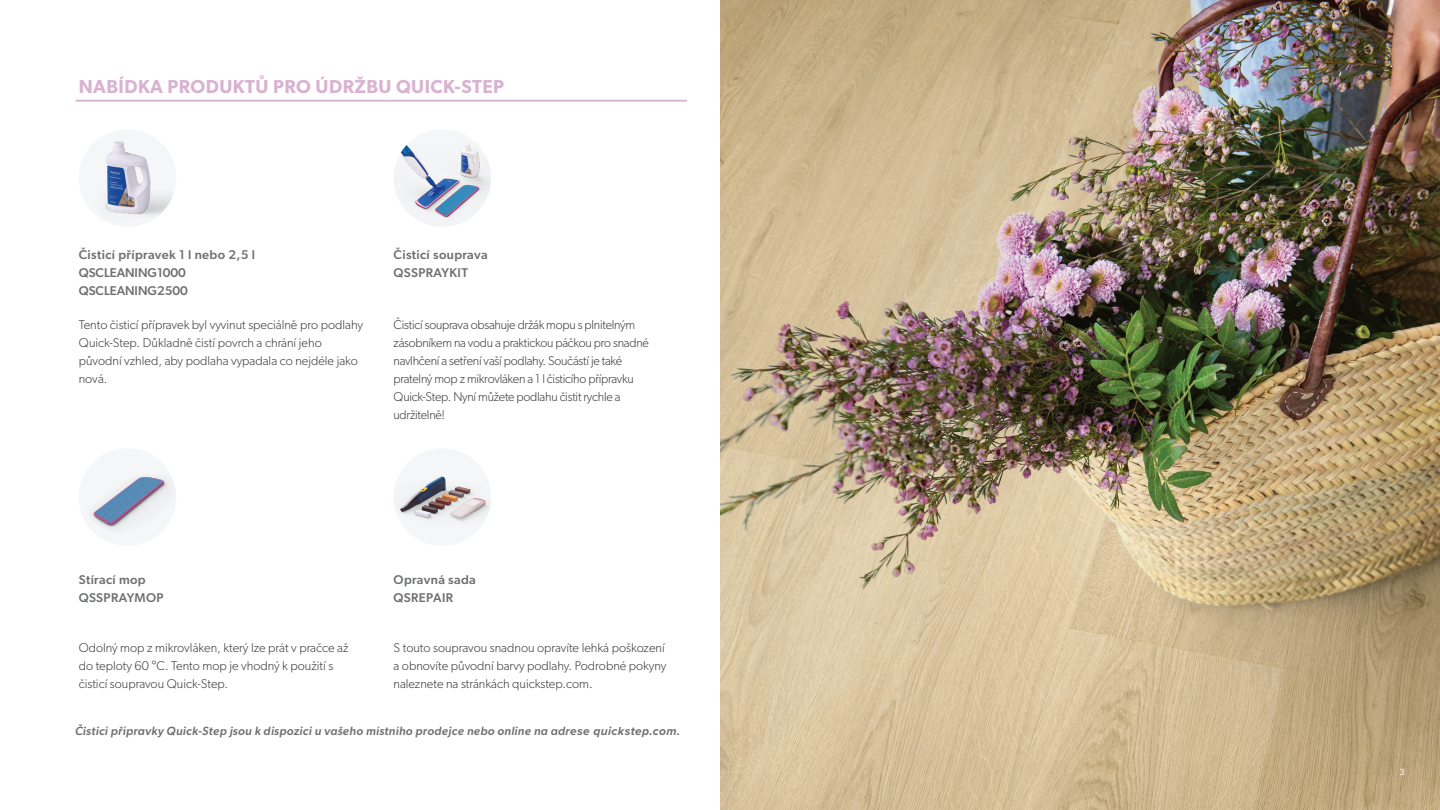
<style>
.page{position:relative;width:1440px;height:810px;background:#fff}
.page>*{position:absolute;margin:0;border:0;box-sizing:border-box;transform-origin:0 0}
.t1{font:600 18.75px "Gibson";letter-spacing:.025em;color:#d9b2d1}
.t2{font:300 12.75px/18px "Gibson";color:#373937}
.t3{font:300 12.75px/18px "Gibson";letter-spacing:-.02em;color:#373937}
.t4{font:500 12.75px/18px "Gibson";letter-spacing:.03em;color:#6e7070}
.t5{font:500 12.75px/18px "Gibson";color:#6e7070}
.t6{font:italic 500 12px "Gibson";letter-spacing:.03em;color:#6e7070}
.t7{font:9px "Gibson";color:#fff}
.s1{font-family:"Proxima Nova";font-weight:700}
</style>
<div class="page">
<img style="left:720px;top:0;width:720px;height:810px">
<hr style="left:76px;top:100px;width:315px;height:2px;background:#d9b2d1">
<hr style="left:391px;top:100px;width:296px;height:2px;background:#d9b2d1">
<img style="left:79px;top:129px;width:97px;height:98px;border-radius:49px">
<img style="left:394px;top:129px;width:97px;height:98px;border-radius:49px">
<img style="left:79px;top:448px;width:97px;height:98px;border-radius:49px">
<img style="left:394px;top:448px;width:97px;height:98px;border-radius:49px">
<h1 class="t1" style="left:79px;top:75px;width:427px">NABÍDKA PRODUKTŮ PRO ÚDRŽBU QUICK-STEP</h1>
<p class="t5" style="left:79px;top:245px;width:178px">Čisticí přípravek 1 l nebo 2,5 l<br>QSCLEANING1000<br>QSCLEANING2500</p>
<p class="t4" style="left:394px;top:245px;width:96px">Čisticí souprava<br>QSSPRAYKIT</p>
<p class="t2" style="left:79px;top:315px;width:286px">Tento čisticí přípravek byl vyvinut speciálně pro podlahy Quick-Step. Důkladně čistí povrch a chrání jeho původní vzhled, aby podlaha vypadala co nejdéle jako nová.</p>
<p class="t3" style="left:394px;top:315px;width:257px">Čisticí souprava obsahuje držák mopu s plnitelným zásobníkem na vodu a praktickou páčkou pro snadné navlhčení a setření vaší podlahy. Součástí je také pratelný mop z mikrovláken a 1 l čisticího přípravku Quick-Step. Nyní můžete podlahu čistit rychle a udržitelně!</p>
<p class="t4" style="left:79px;top:571px;width:86px">Stírací mop<br>QSSPRAYMOP</p>
<p class="t4" style="left:394px;top:571px;width:84px">Opravná sada<br>QSREPAIR</p>
<p class="t2" style="left:79px;top:638px;width:271px">Odolný mop z mikrovláken, který lze prát v pračce až do teploty 60 °C. Tento mop je vhodný k použití s čisticí soupravou Quick-Step.</p>
<p class="t2" style="left:394px;top:638px;width:274px">S touto soupravou snadnou opravíte lehká poškození a obnovíte původní barvy podlahy. Podrobné pokyny naleznete na stránkách quickstep.com.</p>
<p class="t6" style="left:75px;top:724px;width:607px">Čisticí přípravky Quick-Step jsou k dispozici u vašeho místního prodejce nebo online na ad<span class="s1">rese quickstep.com.</span></p>
<p class="t7" style="left:1399px;top:766px;width:7px">3</p>
</div>
